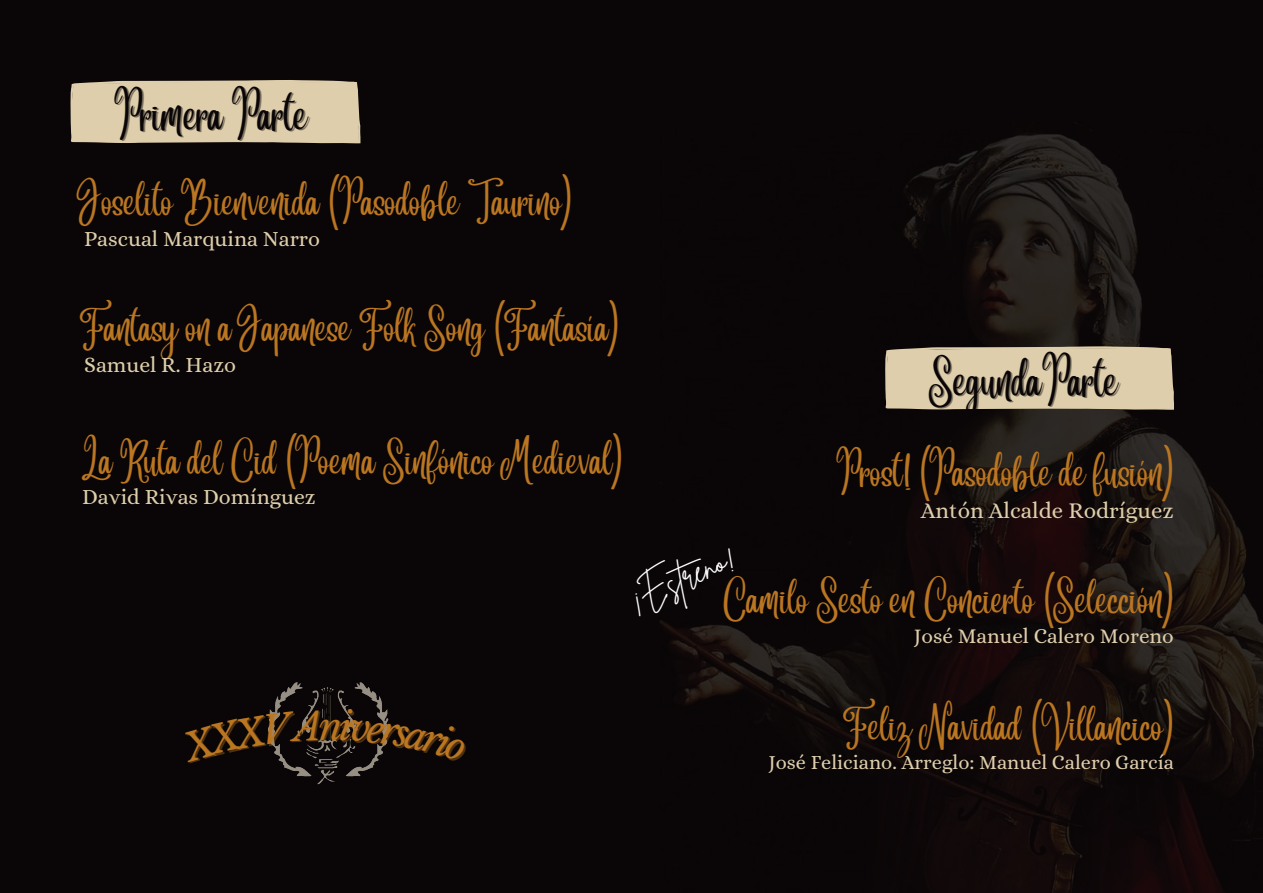
<style>
.page{position:relative;width:1263px;height:893px;background:#0a0607}
.page>*{position:absolute;margin:0;border:0;box-sizing:border-box;transform-origin:0 0}
.t1{font:35.78px "Angelina";color:#0a0607}
.t2{font:35.62px "Angelina";color:#0a0607}
.t3{font:33.67px "Brittany Signature";color:#fff}
.t4{font:32.17px "Angelina";color:#bb7621}
.t5{font:32.03px "Angelina";color:#bb7621}
.t6{font:22.73px "Alice";color:#deceab}
.t7{font:21.75px "Alice";color:#deceab}
.t8{font:21.15px "Alice";color:#deceab}
.t9{font:20.25px "Alice";color:#deceab}
</style>
<div class="page">
<div style="left:70px;top:80px;width:291px;height:63px;background:#deceab"></div>
<img style="left:660px;top:134px;width:603px;height:759px">
<div style="left:885px;top:346px;width:289px;height:64px;background:#deceab"></div>
<img style="left:275px;top:682px;width:107px;height:103px">
<svg style="left:664px;top:551px;width:59px;height:60px"></svg>
<svg style="left:268px;top:708px;width:122px;height:54px"></svg>
<p class="t2" style="left:115px;top:107px;width:195px">Primera Parte</p>
<p class="t5" style="left:79px;top:195px;width:494px">Joselito Bienvenida (Pasodoble Taurino)</p>
<p class="t7" style="left:84px;top:226px;width:237px">Pascual Marquina Narro</p>
<p class="t5" style="left:79px;top:321px;width:541px">Fantasy on a Japanese Folk Song (Fantasía)</p>
<p class="t7" style="left:84px;top:352px;width:153px">Samuel R. Hazo</p>
<p class="t5" style="left:82px;top:454px;width:542px">La Ruta del Cid (Poema Sinfónico Medieval)</p>
<p class="t7" style="left:82px;top:484px;width:235px">David Rivas Domínguez</p>
<p class="t1" style="left:929px;top:373px;width:191px">SegundaParte</p>
<p class="t4" style="left:837px;top:466px;width:339px">Prost! (Pasodoble de fusión)</p>
<p class="t6" style="left:921px;top:497px;width:255px">Antón Alcalde Rodríguez</p>
<p class="t3" style="left:622px;top:579px;width:114px;rotate:-23deg">¡Estreno!</p>
<p class="t4" style="left:723px;top:593px;width:452px">Camilo Sesto en Concierto (Selección)</p>
<p class="t8" style="left:914px;top:624px;width:261px">José Manuel Calero Moreno</p>
<p class="t4" style="left:843px;top:720px;width:332px">Feliz Navidad (Villancico)</p>
<p class="t9" style="left:768px;top:751px;width:407px">José Feliciano. Arreglo: Manuel Calero García</p>
</div>
